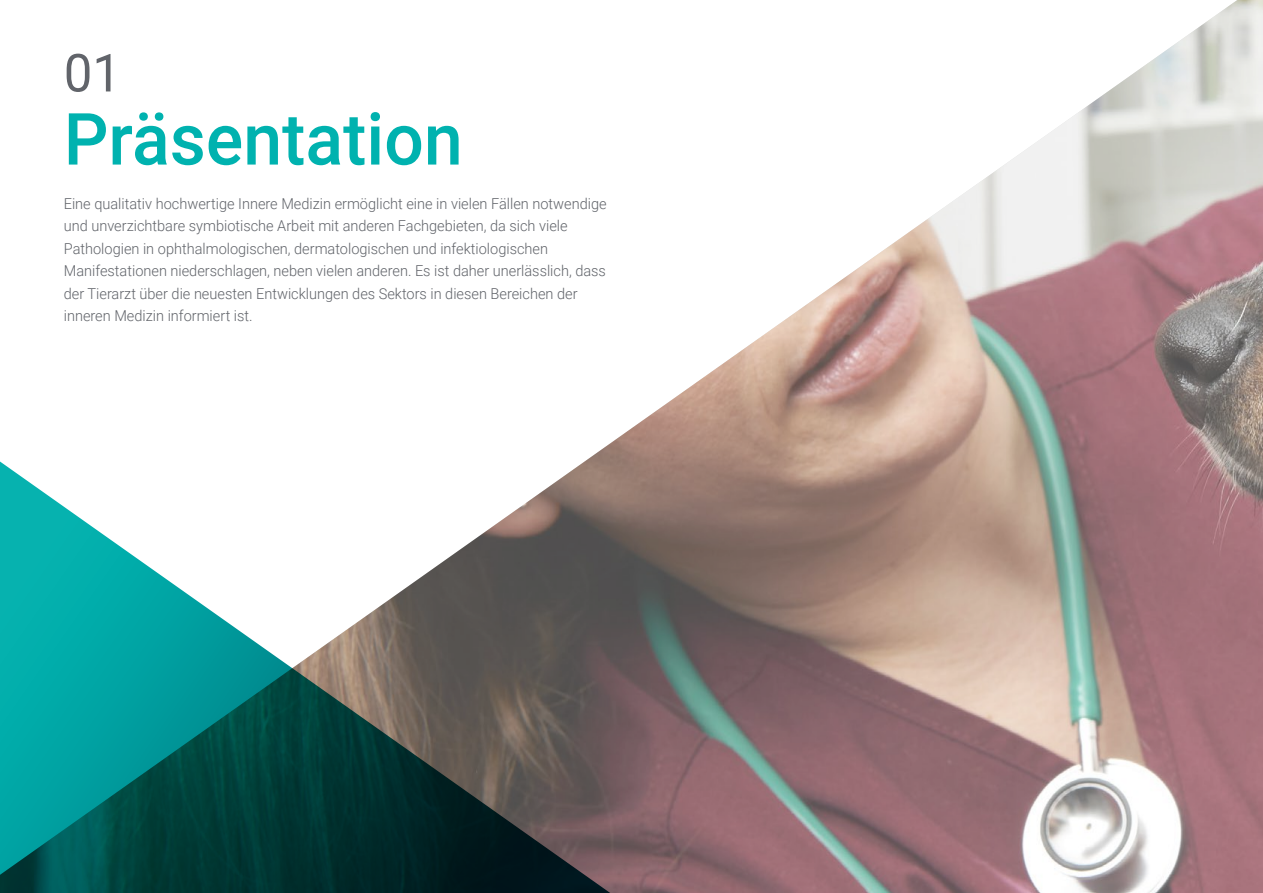
<style>
.page{position:relative;width:1263px;height:893px;background:#fff}
.page>*{position:absolute;margin:0;border:0;box-sizing:border-box;transform-origin:0 0}
.t1{font:500 72px "Roboto";color:#00b2af}
.t2{font:52.5px "Roboto";color:#61646a}
.t3{font:300 15px/22.5px "Roboto";color:#61646a}
</style>
<div class="page">
<img style="left:606px;top:0;width:657px;height:893px">
<svg style="left:0;top:446px;width:640px;height:447px"></svg>
<h2 class="t2" style="left:64px;top:36px;width:59px">01</h2>
<h1 class="t1" style="left:64px;top:89px;width:400px">Präsentation</h1>
<p class="t3" style="left:64px;top:192px;width:544px">Eine qualitativ hochwertige Innere Medizin ermöglicht eine in vielen Fällen notwendige und unverzichtbare symbiotische Arbeit mit anderen Fachgebieten, da sich viele Pathologien in ophthalmologischen, dermatologischen und infektiologischen Manifestationen niederschlagen, neben vielen anderen. Es ist daher unerlässlich, dass der Tierarzt über die neuesten Entwicklungen des Sektors in diesen Bereichen der inneren Medizin informiert ist.</p>
</div>
